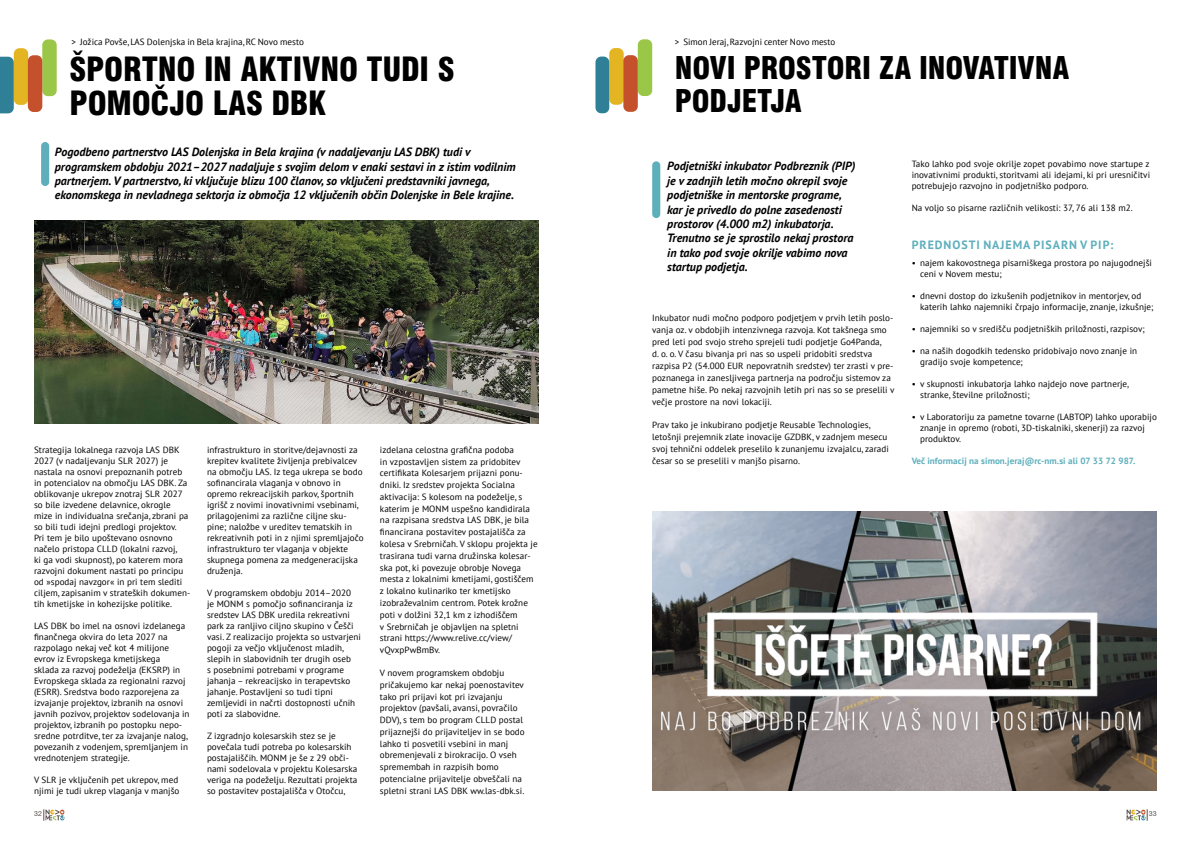
<style>
.page{position:relative;width:1191px;height:842px;background:#fff}
.page>*{position:absolute;margin:0;border:0;box-sizing:border-box;transform-origin:0 0}
.t1{font:900 condensed 32px/34px "Swiss 721 BT";letter-spacing:-.005em;color:#000}
.t2{font:900 condensed 30px/33px "Swiss 721 BT";letter-spacing:-.005em;color:#000}
.t3{font:italic 700 12px/14.4px "PT Sans";color:#000}
.t4{font:700 12px "PT Sans";letter-spacing:.08em;color:#5eafbc}
.t5{font:9px/11px "PT Sans";letter-spacing:.005em;color:#000}
.t6{font:700 9px "PT Sans";letter-spacing:.005em;color:#5eafbc}
.t7{font:7px "Helvetica Neue CE";color:#5c514e}
</style>
<div class="page">
<svg style="left:44px;top:809px;width:20px;height:12px"></svg>
<svg style="left:1126px;top:809px;width:22px;height:12px"></svg>
<div style="left:609px;top:48px;width:14px;height:57px;background:#e3b523;border-radius:6px"></div>
<div style="left:638px;top:39px;width:14px;height:57px;background:#9ac748;border-radius:6px"></div>
<div style="left:595px;top:57px;width:14px;height:56px;background:#2f7f97;border-radius:6px"></div>
<div style="left:623px;top:55px;width:15px;height:57px;background:#c4512c;border-radius:6px"></div>
<div style="left:14px;top:48px;width:14px;height:57px;background:#e3b523;border-radius:6px"></div>
<div style="left:42px;top:39px;width:15px;height:57px;background:#9ac748;border-radius:6px"></div>
<svg style="left:0;top:57px;width:14px;height:56px"></svg>
<div style="left:28px;top:55px;width:14px;height:57px;background:#c4512c;border-radius:6px"></div>
<div style="left:652px;top:161px;width:8px;height:57px;background:#5eafbc;border-radius:4px"></div>
<div style="left:41px;top:142px;width:8px;height:44px;background:#5eafbc;border-radius:4px"></div>
<img style="left:652px;top:511px;width:505px;height:279px">
<img style="left:34px;top:221px;width:505px;height:202px">
<p class="t5" style="left:72px;top:36px;width:234px">&gt; Jožica Povše, LAS Dolenjska in Bela krajina, RC Novo mesto</p>
<h1 class="t1" style="left:69px;top:52px;width:386px">ŠPORTNO IN AKTIVNO TUDI S<br>POMOČJO LAS DBK</h1>
<p class="t3" style="left:55px;top:144px;width:462px">Pogodbeno partnerstvo LAS Dolenjska in Bela krajina (v nadaljevanju LAS DBK) tudi v programskem obdobju 2021–2027 nadaljuje s svojim delom v enaki sestavi in z istim vodilnim partnerjem. V partnerstvo, ki vključuje blizu 100 članov, so vključeni predstavniki javnega, ekonomskega in nevladnega sektorja iz območja 12 vključenih občin Dolenjske in Bele krajine.</p>
<p class="t5" style="left:34px;top:444px;width:158px">Strategija lokalnega razvoja LAS DBK 2027 (v nadaljevanju SLR 2027) je nastala na osnovi prepoznanih potreb in potencialov na območju LAS DBK. Za oblikovanje ukrepov znotraj SLR 2027 so bile izvedene delavnice, okrogle mize in individualna srečanja, zbrani pa so bili tudi idejni predlogi projektov.<br>Pri tem je bilo upoštevano osnovno načelo pristopa CLLD (lokalni razvoj,<br>ki ga vodi skupnost), po katerem mora razvojni dokument nastati po principu od »spodaj navzgor« in pri tem slediti ciljem, zapisanim v strateških dokumen&shy;tih kmetijske in kohezijske politike.</p>
<p class="t5" style="left:34px;top:620px;width:157px">LAS DBK bo imel na osnovi izdelanega finančnega okvira do leta 2027 na razpolago nekaj več kot 4 milijone evrov iz Evropskega kmetijskega<br>sklada za razvoj podeželja (EKSRP) in Evropskega sklada za regionalni razvoj (ESRR). Sredstva bodo razporejena za izvajanje projektov, izbranih na osnovi javnih pozivov, projektov sodelovanja in projektov, izbranih po postopku nepo&shy;sredne potrditve, ter za izvajanje nalog, povezanih z vodenjem, spremljanjem in vrednotenjem strategije.</p>
<p class="t5" style="left:34px;top:774px;width:147px">V SLR je vključenih pet ukrepov, med njimi je tudi ukrep vlaganja v manjšo</p>
<p class="t5" style="left:207px;top:444px;width:158px">infrastrukturo in storitve/dejavnosti za krepitev kvalitete življenja prebivalcev na območju LAS. Iz tega ukrepa se bodo sofinancirala vlaganja v obnovo in opremo rekreacijskih parkov, športnih igrišč z novimi inovativnimi vsebinami, prilagojenimi za različne ciljne sku&shy;pine; naložbe v ureditev tematskih in rekreativnih poti in z njimi spremljajočo infrastrukturo ter vlaganja v objekte skupnega pomena za medgeneracijska druženja.</p>
<p class="t5" style="left:207px;top:587px;width:155px">V programskem obdobju 2014–2020<br>je MONM s pomočjo sofinanciranja iz sredstev LAS DBK uredila rekreativni park za ranljivo ciljno skupino v Češči vasi. Z realizacijo projekta so ustvarjeni pogoji za večjo vključenost mladih, slepih in slabovidnih ter drugih oseb<br>s posebnimi potrebami v programe jahanja – rekreacijsko in terapevtsko jahanje. Postavljeni so tudi tipni zemljevidi in načrti dostopnosti učnih poti za slabovidne.</p>
<p class="t5" style="left:207px;top:730px;width:152px">Z izgradnjo kolesarskih stez se je povečala tudi potreba po kolesarskih postajališčih. MONM je še z 29 obči&shy;nami sodelovala v projektu Kolesarska veriga na podeželju. Rezultati projekta so postavitev postajališča v Otočcu,</p>
<p class="t5" style="left:380px;top:443px;width:159px;line-height:11.8px">izdelana celostna grafična podoba<br>in vzpostavljen sistem za pridobitev certifikata Kolesarjem prijazni ponu&shy;dniki. Iz sredstev projekta Socialna aktivacija: S kolesom na podeželje, s katerim je MONM uspešno kandidirala na razpisana sredstva LAS DBK, je bila financirana postavitev postajališča za kolesa v Srebrničah. V sklopu projekta je trasirana tudi varna družinska kolesar&shy;ska pot, ki povezuje obrobje Novega mesta z lokalnimi kmetijami, gostiščem z lokalno kulinariko ter kmetijsko izobraževalnim centrom. Potek krožne poti v dolžini 32,1 km z izhodiščem<br>v Srebrničah je objavljen na spletni strani https://www.relive.cc/view/ vQvxpPwBmBv.</p>
<p class="t5" style="left:380px;top:667px;width:146px;line-height:11.8px">V novem programskem obdobju pričakujemo kar nekaj poenostavitev tako pri prijavi kot pri izvajanju projektov (pavšali, avansi, povračilo DDV), s tem bo program CLLD postal prijaznejši do prijaviteljev in se bodo lahko ti posvetili vsebini in manj obremenjevali z birokracijo. O vseh spremembah in razpisih bomo potencialne prijavitelje obveščali na spletni strani LAS DBK ww.las-dbk.si.</p>
<p class="t5" style="left:675px;top:36px;width:162px">&gt; Simon Jeraj, Razvojni center Novo mesto</p>
<h2 class="t2" style="left:675px;top:52px;width:396px">NOVI PROSTORI ZA INOVATIVNA<br>PODJETJA</h2>
<p class="t3" style="left:667px;top:159px;width:190px">Podjetniški inkubator Podbreznik (PIP) je v zadnjih letih močno okrepil svoje podjetniške in mentorske programe, kar je privedlo do polne zasedenosti prostorov (4.000 m2) inkubatorja.<br>Trenutno se je sprostilo nekaj prostora in tako pod svoje okrilje vabimo nova startup podjetja.</p>
<p class="t5" style="left:652px;top:311px;width:244px;line-height:12px">Inkubator nudi močno podporo podjetjem v prvih letih poslo&shy;vanja oz. v obdobjih intenzivnega razvoja. Kot takšnega smo pred leti pod svojo streho sprejeli tudi podjetje Go4Panda,<br>d. o. o. V času bivanja pri nas so uspeli pridobiti sredstva razpisa P2 (54.000 EUR nepovratnih sredstev) ter zrasti v pre&shy;poznanega in zanesljivega partnerja na področju sistemov za pametne hiše. Po nekaj razvojnih letih pri nas so se preselili v večje prostore na novi lokaciji.</p>
<p class="t5" style="left:652px;top:418px;width:238px;line-height:12px">Prav tako je inkubirano podjetje Reusable Technologies, letošnji prejemnik zlate inovacije GZDBK, v zadnjem mesecu svoj tehnični oddelek preselilo k zunanjemu izvajalcu, zaradi česar so se preselili v manjšo pisarno.</p>
<p class="t5" style="left:911px;top:158px;width:240px;text-align:justify">Tako lahko pod svoje okrilje zopet povabimo nove startupe z inovativnimi produkti, storitvami ali idejami, ki pri uresničitvi potrebujejo razvojno in podjetniško podporo.</p>
<p class="t5" style="left:911px;top:202px;width:222px">Na voljo so pisarne različnih velikosti: 37, 76 ali 138 m2.</p>
<h3 class="t4" style="left:911px;top:237px;width:203px">PREDNOSTI NAJEMA PISARN V PIP:</h3>
<p class="t5" style="left:920px;top:257px;width:233px;text-indent:-9px">• najem kakovostnega pisarniškega prostora po najugodnejši ceni v Novem mestu;</p>
<p class="t5" style="left:920px;top:290px;width:235px;text-indent:-9px">• dnevni dostop do izkušenih podjetnikov in mentorjev, od katerih lahko najemniki črpajo informacije, znanje, izkušnje;</p>
<p class="t5" style="left:911px;top:323px;width:235px">• najemniki so v središču podjetniških priložnosti, razpisov;</p>
<p class="t5" style="left:920px;top:345px;width:218px;text-indent:-9px">• na naših dogodkih tedensko pridobivajo novo znanje in gradijo svoje kompetence;</p>
<p class="t5" style="left:920px;top:378px;width:210px;text-indent:-9px">• v skupnosti inkubatorja lahko najdejo nove partnerje, stranke, številne priložnosti;</p>
<p class="t5" style="left:920px;top:411px;width:238px;text-indent:-9px">• v Laboratoriju za pametne tovarne (LABTOP) lahko uporabijo znanje in opremo (roboti, 3D-tiskalniki, skenerji) za razvoj produktov.</p>
<p class="t6" style="left:911px;top:455px;width:225px">Več informacij na simon.jeraj@rc-nm.si ali 07 33 72 987.</p>
<p class="t7" style="left:34px;top:809px;width:9px">32</p>
<p class="t7" style="left:1148px;top:809px;width:9px">33</p>
</div>
